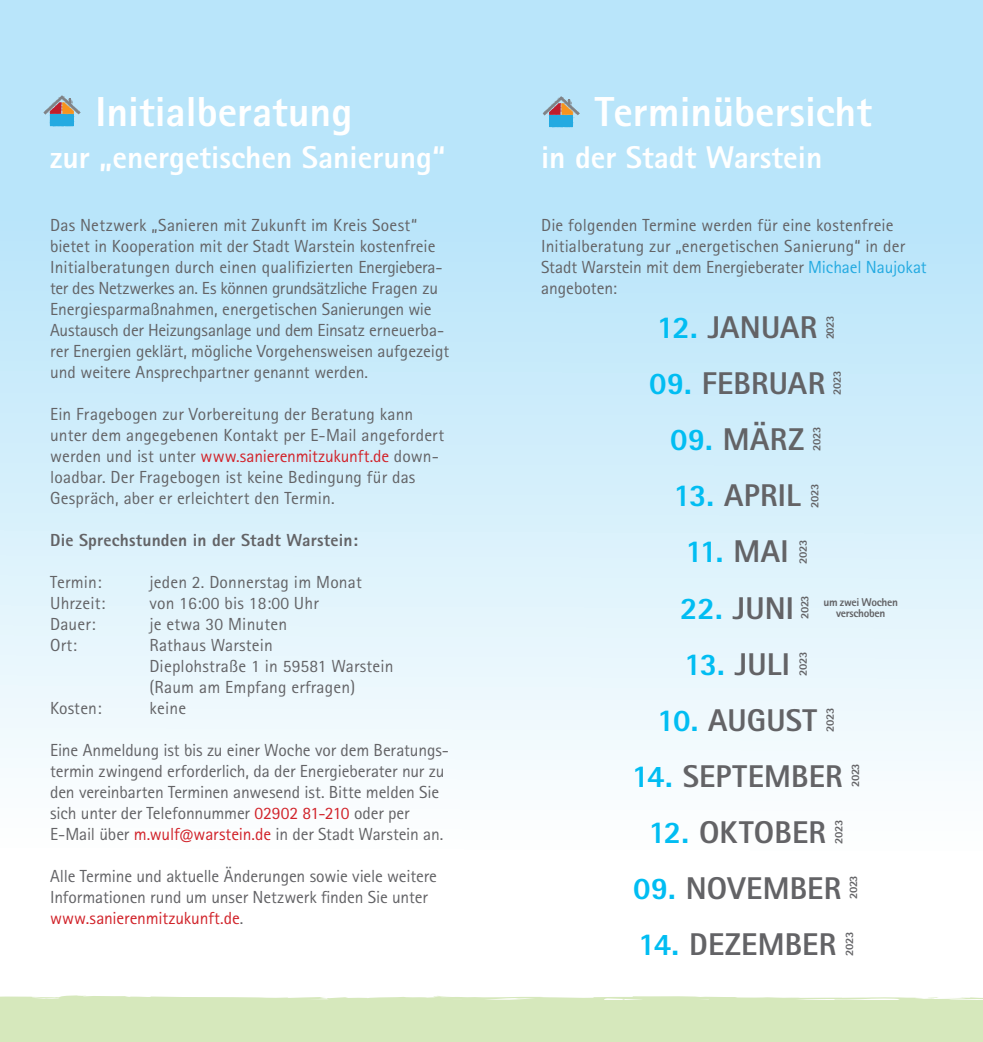
<style>
.page{position:relative;width:983px;height:1042px;background:#fff}
.page>*{position:absolute;margin:0;border:0;box-sizing:border-box;transform-origin:0 0}
.t1{font:800 42px "Rotis Sans Serif Pro";color:#fff}
.t2{font:800 31.5px "Rotis Sans Serif Pro";letter-spacing:.005em;color:#636366}
.t3{font:800 31.5px "Rotis Sans Serif Pro";color:#fff}
.t4{font:800 31.5px "Rotis Sans Serif Pro";color:#01bdf2}
.t5{font:17.5px/21px "Rotis Sans Serif Pro";color:#636366}
.t6{font:800 17.5px "Rotis Sans Serif Pro";letter-spacing:.01em;color:#636366}
.t7{font:800 11.38px/10.5px "Rotis Sans Serif Pro";letter-spacing:-.035em;color:#636366;text-align:center}
.s1{color:#d1232a}
.s2{color:#24aae1}
.s3{color:#01bdf2}
.s4{color:#636366}
</style>
<div class="page">
<div style="left:0;top:0;width:982px;height:1033px;background:linear-gradient(to bottom,#ace0f9,#fff)"></div>
<div style="left:0;top:1000px;width:982px;height:42px;background:#d6e8bc"></div>
<svg style="left:0;top:995px;width:982px;height:5px"></svg>
<svg style="left:43px;top:95px;width:38px;height:32px"></svg>
<svg style="left:542px;top:96px;width:37px;height:31px"></svg>
<h1 class="t1" style="left:96px;top:85px;width:258px">Initialberatung</h1>
<h2 class="t3" style="left:50px;top:137px;width:396px">zur „energetischen Sanierung“</h2>
<p class="t5" style="left:50px;top:215px;width:400px">Das Netzwerk „Sanieren mit Zukunft im Kreis Soest“ bietet in Kooperation mit der Stadt Warstein kostenfreie Initialberatungen durch einen qualifizierten Energiebera&shy;ter des Netzwerkes an. Es können grundsätzliche Fragen zu Energiesparmaßnahmen, energetischen Sanierungen wie Austausch der Heizungsanlage und dem Einsatz erneuerba&shy;rer Energien geklärt, mögliche Vorgehensweisen aufgezeigt und weitere Ansprechpartner genannt werden.</p>
<p class="t5" style="left:50px;top:404px;width:395px">Ein Fragebogen zur Vorbereitung der Beratung kann unter dem angegebenen Kontakt per E-Mail angefordert werden und ist unter <span class="s1">www.sanierenmitzukunft.de</span> down&shy;loadbar. Der Fragebogen ist keine Bedingung für das Gespräch, aber er erleichtert den Termin.</p>
<p class="t6" style="left:50px;top:529px;width:309px">Die Sprechstunden in der Stadt Warstein:</p>
<p class="t5" style="left:50px;top:572px;width:53px">Termin:</p>
<p class="t5" style="left:149px;top:572px;width:214px">jeden 2. Donnerstag im Monat</p>
<p class="t5" style="left:50px;top:593px;width:57px">Uhrzeit:</p>
<p class="t5" style="left:149px;top:593px;width:171px">von 16:00 bis 18:00 Uhr</p>
<p class="t5" style="left:50px;top:614px;width:47px">Dauer:</p>
<p class="t5" style="left:149px;top:614px;width:139px">je etwa 30 Minuten</p>
<p class="t5" style="left:50px;top:635px;width:28px">Ort:</p>
<p class="t5" style="left:149px;top:635px;width:246px">Rathaus Warstein<br>Dieplohstraße 1 in 59581 Warstein (Raum am Empfang erfragen)</p>
<p class="t5" style="left:50px;top:698px;width:53px">Kosten:</p>
<p class="t5" style="left:149px;top:698px;width:38px">keine</p>
<p class="t5" style="left:50px;top:740px;width:400px">Eine Anmeldung ist bis zu einer Woche vor dem Beratungs&shy;termin zwingend erforderlich, da der Energieberater nur zu den vereinbarten Terminen anwesend ist. Bitte melden Sie sich unter der Telefonnummer <span class="s1">02902 81-210</span> oder per E-Mail über <span class="s1">m.wulf@warstein.de</span> in der Stadt Warstein an.</p>
<p class="t5" style="left:50px;top:866px;width:388px">Alle Termine und aktuelle Änderungen sowie viele weitere<br>Informationen rund um unser Netzwerk finden Sie unter <span class="s1">www.sanierenmitzukunft.de</span>.</p>
<h1 class="t1" style="left:594px;top:85px;width:278px">Terminübersicht</h1>
<h2 class="t3" style="left:541px;top:137px;width:283px">in der Stadt Warstein</h2>
<p class="t5" style="left:541px;top:215px;width:387px">Die folgenden Termine werden für eine kostenfreie Initialberatung zur „energetischen Sanierung“ in der Stadt Warstein mit dem Energieberater <span class="s2">Michael Naujokat </span>angeboten:</p>
<h2 class="t2" style="left:656px;top:308px;width:162px"><span class="s3">12.</span> JANUAR</h2>
<h2 class="t2" style="left:649px;top:364px;width:178px"><span class="s3">09.</span> FEBRUAR</h2>
<h2 class="t2" style="left:670px;top:420px;width:136px"><span class="s3">09.</span> MÄRZ</h2>
<h2 class="t2" style="left:673px;top:476px;width:128px"><span class="s3">13.</span> APRIL</h2>
<h2 class="t4" style="left:685px;top:532px;width:105px">11. <span class="s4">MAI</span></h2>
<h2 class="t2" style="left:680px;top:588px;width:115px"><span class="s3">22.</span> JUNI</h2>
<h2 class="t2" style="left:684px;top:644px;width:107px"><span class="s3">13.</span> JULI</h2>
<h2 class="t2" style="left:657px;top:700px;width:161px"><span class="s3">10.</span> AUGUST</h2>
<h2 class="t2" style="left:631px;top:756px;width:212px"><span class="s3">14.</span> SEPTEMBER</h2>
<h2 class="t2" style="left:648px;top:812px;width:179px"><span class="s3">12.</span> OKTOBER</h2>
<h2 class="t2" style="left:633px;top:868px;width:210px"><span class="s3">09.</span> NOVEMBER</h2>
<h2 class="t2" style="left:638px;top:924px;width:199px"><span class="s3">14.</span> DEZEMBER</h2>
<p class="t7" style="left:824px;top:339px;width:25px;rotate:-90deg">2023</p>
<p class="t7" style="left:831px;top:395px;width:25px;rotate:-90deg">2023</p>
<p class="t7" style="left:811px;top:451px;width:25px;rotate:-90deg">2023</p>
<p class="t7" style="left:809px;top:508px;width:25px;rotate:-90deg">2023</p>
<p class="t7" style="left:797px;top:563px;width:25px;rotate:-90deg">2023</p>
<p class="t7" style="left:799px;top:619px;width:25px;rotate:-90deg">2023</p>
<p class="t7" style="left:797px;top:676px;width:25px;rotate:-90deg">2023</p>
<p class="t7" style="left:823px;top:597px;width:76px">um zwei Wochen verschoben</p>
<p class="t7" style="left:824px;top:732px;width:25px;rotate:-90deg">2023</p>
<p class="t7" style="left:849px;top:787px;width:25px;rotate:-90deg">2023</p>
<p class="t7" style="left:833px;top:844px;width:25px;rotate:-90deg">2023</p>
<p class="t7" style="left:847px;top:899px;width:25px;rotate:-90deg">2023</p>
<p class="t7" style="left:843px;top:956px;width:25px;rotate:-90deg">2023</p>
</div>
